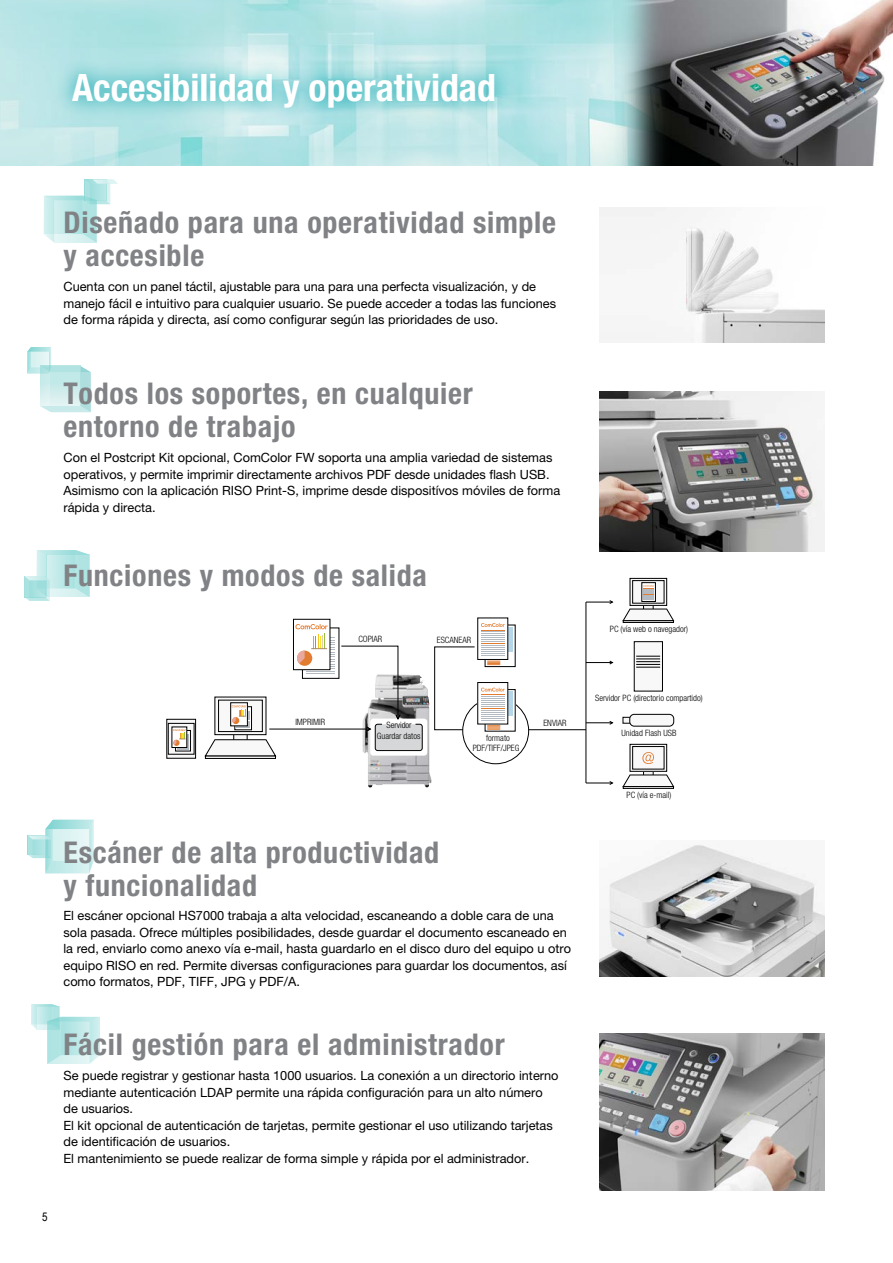
<style>
.page{position:relative;width:893px;height:1263px;background:#fff}
.page>*{position:absolute;margin:0;border:0;box-sizing:border-box;transform-origin:0 0}
.t1{font:700 condensed 37.8px "Helvetica Neue";color:#fff}
.t2{font:700 condensed 30px/33px "Helvetica Neue";letter-spacing:.025em;color:#808285}
.t3{font:12.75px/16.5px "Helvetica Neue";color:#000}
.t4{font:12px "Arial Narrow";color:#000}
.t5{font:300 condensed 8.7px/11.7px "Helvetica Neue";color:#000;text-align:center}
</style>
<div class="page">
<svg style="left:44px;top:179px;width:74px;height:63px"></svg>
<svg style="left:27px;top:347px;width:64px;height:65px"></svg>
<svg style="left:27px;top:352px;width:22px;height:21px"></svg>
<svg style="left:24px;top:550px;width:65px;height:51px"></svg>
<svg style="left:28px;top:819px;width:66px;height:54px"></svg>
<svg style="left:31px;top:1004px;width:69px;height:60px"></svg>
<svg style="left:0;top:0;width:602px;height:166px;background:#b8e4e5"></svg>
<img style="left:602px;top:0;width:291px;height:166px">
<img style="left:47px;top:43px;width:477px;height:94px">
<img style="left:599px;top:1034px;width:226px;height:157px">
<img style="left:599px;top:207px;width:226px;height:135px">
<img style="left:599px;top:392px;width:226px;height:160px">
<img style="left:362px;top:674px;width:69px;height:113px">
<div style="left:623px;top:717px;width:9px;height:6px;border:1px solid #000"></div>
<div style="left:630px;top:714px;width:44px;height:12px;background:#f8f8f9;border-radius:4px"></div>
<div style="left:630px;top:714px;width:44px;height:12px;border:1px solid #000;border-radius:4px"></div>
<div style="left:634px;top:642px;width:28px;height:49px;background:#f8f8f9"></div>
<div style="left:634px;top:641px;width:29px;height:50px;border:1px solid #000"></div>
<svg style="left:636px;top:656px;width:24px;height:12px"></svg>
<svg style="left:645px;top:771px;width:6px;height:3px"></svg>
<div style="left:643px;top:769px;width:10px;height:8px;border:1px solid #000"></div>
<div style="left:630px;top:744px;width:37px;height:27px;background:#686868"></div>
<div style="left:630px;top:744px;width:37px;height:27px;border:1px solid #000"></div>
<div style="left:633px;top:746px;width:31px;height:23px;background:#f8f8f9"></div>
<div style="left:632px;top:746px;width:32px;height:23px;border:1px solid #000"></div>
<div style="left:623px;top:786px;width:51px;height:3px;border:1px solid #000"></div>
<svg style="left:622px;top:774px;width:52px;height:13px"></svg>
<svg style="left:642px;top:752px;width:12px;height:12px"></svg>
<svg style="left:587px;top:660px;width:26px;height:4px"></svg>
<svg style="left:586px;top:781px;width:27px;height:4px"></svg>
<svg style="left:587px;top:721px;width:26px;height:4px"></svg>
<svg style="left:586px;top:600px;width:27px;height:4px"></svg>
<hr style="left:586px;top:602px;width:1px;height:181px;background:#000">
<hr style="left:529px;top:729px;width:57px;height:1px;background:#000">
<svg style="left:218px;top:699px;width:45px;height:34px"></svg>
<div style="left:215px;top:697px;width:51px;height:38px;border:1px solid #000"></div>
<div style="left:219px;top:700px;width:43px;height:31px;background:#f8f8f9"></div>
<div style="left:218px;top:700px;width:45px;height:32px;border:1px solid #000"></div>
<div style="left:205px;top:756px;width:71px;height:3px;border:1px solid #000"></div>
<svg style="left:205px;top:739px;width:71px;height:17px"></svg>
<svg style="left:370px;top:719px;width:57px;height:37px"></svg>
<div style="left:375px;top:724px;width:47px;height:27px;background:#d5d7d8;border:1px solid #000;border-radius:2px"></div>
<hr style="left:269px;top:729px;width:101px;height:1px;background:#000">
<svg style="left:366px;top:727px;width:5px;height:4px"></svg>
<svg style="left:341px;top:646px;width:59px;height:73px"></svg>
<svg style="left:434px;top:646px;width:41px;height:84px"></svg>
<svg style="left:508px;top:651px;width:5px;height:9px"></svg>
<div style="left:485px;top:625px;width:30px;height:42px;border:1px solid #000"></div>
<svg style="left:508px;top:627px;width:5px;height:24px"></svg>
<div style="left:478px;top:618px;width:30px;height:41px;background:#fff"></div>
<svg style="left:505px;top:691px;width:8px;height:34px"></svg>
<svg style="left:508px;top:692px;width:5px;height:24px"></svg>
<div style="left:478px;top:682px;width:30px;height:42px;background:#fff"></div>
<div style="left:235px;top:706px;width:17px;height:24px;border:1px solid #000"></div>
<div style="left:231px;top:703px;width:16px;height:23px;background:#fff"></div>
<div style="left:293px;top:619px;width:37px;height:51px;border:1px solid #000"></div>
<svg style="left:295px;top:624px;width:40px;height:50px"></svg>
<svg style="left:232px;top:705px;width:18px;height:23px"></svg>
<svg style="left:481px;top:623px;width:24px;height:42px"></svg>
<svg style="left:481px;top:688px;width:24px;height:42px"></svg>
<div style="left:643px;top:603px;width:10px;height:9px;border:1px solid #000"></div>
<svg style="left:632px;top:580px;width:33px;height:24px"></svg>
<div style="left:630px;top:578px;width:37px;height:28px;border:1px solid #000"></div>
<div style="left:633px;top:581px;width:31px;height:22px;background:#f8f8f9"></div>
<div style="left:632px;top:580px;width:32px;height:23px;border:1px solid #000"></div>
<div style="left:623px;top:620px;width:51px;height:3px;border:1px solid #000"></div>
<svg style="left:622px;top:609px;width:52px;height:12px"></svg>
<div style="left:642px;top:583px;width:13px;height:18px;background:#fff"></div>
<div style="left:642px;top:582px;width:14px;height:20px;border:1px solid #000"></div>
<svg style="left:643px;top:585px;width:11px;height:15px"></svg>
<svg style="left:169px;top:722px;width:25px;height:33px"></svg>
<div style="left:167px;top:719px;width:29px;height:39px;border:1px solid #000"></div>
<svg style="left:170px;top:725px;width:22px;height:27px"></svg>
<div style="left:168px;top:723px;width:26px;height:31px;border:1px solid #000"></div>
<div style="left:175px;top:730px;width:16px;height:21px;border:1px solid #000"></div>
<svg style="left:173px;top:729px;width:16px;height:21px"></svg>
<img style="left:599px;top:845px;width:226px;height:131px">
<h1 class="t1" style="left:72px;top:64px;width:425px">Accesibilidad y operatividad</h1>
<h2 class="t2" style="left:63px;top:206px;width:494px">Diseñado para una operatividad simple y accesible</h2>
<p class="t3" style="left:63px;top:278px;width:494px">Cuenta con un panel táctil, ajustable para una para una perfecta visualización, y de manejo fácil e intuitivo para cualquier usuario. Se puede acceder a todas las funciones de forma rápida y directa, así como configurar según las prioridades de uso.</p>
<h2 class="t2" style="left:63px;top:377px;width:411px">Todos los soportes, en cualquier entorno de trabajo</h2>
<p class="t3" style="left:63px;top:449px;width:498px">Con el Postcript Kit opcional, ComColor FW soporta una amplia variedad de sistemas operativos, y permite imprimir directamente archivos PDF desde unidades flash USB.<br>Asimismo con la aplicación RISO Print-S, imprime desde dispositívos móviles de forma rápida y directa.</p>
<h2 class="t2" style="left:63px;top:559px;width:365px">Funciones y modos de salida</h2>
<p class="t5" style="left:358px;top:633px;width:25px">COPIAR</p>
<p class="t5" style="left:437px;top:634px;width:36px">ESCANEAR</p>
<p class="t5" style="left:295px;top:716px;width:31px">IMPRIMIR</p>
<p class="t5" style="left:377px;top:719px;width:45px">Servidor<br>Guardar datos</p>
<p class="t5" style="left:543px;top:717px;width:24px">ENVIAR</p>
<p class="t5" style="left:473px;top:742px;width:48px">PDF/TIFF/JPEG</p>
<p class="t5" style="left:486px;top:732px;width:25px">formato</p>
<h2 class="t2" style="left:63px;top:835px;width:377px">Escáner de alta productividad y funcionalidad</h2>
<p class="t3" style="left:63px;top:907px;width:509px">El escáner opcional HS7000 trabaja a alta velocidad, escaneando a doble cara de una sola pasada. Ofrece múltiples posibilidades, desde guardar el documento escaneado en la red, enviarlo como anexo vía e-mail, hasta guardarlo en el disco duro del equipo u otro equipo RISO en red. Permite diversas configuraciones para guardar los documentos, así como formatos, PDF, TIFF, JPG y PDF/A.</p>
<h2 class="t2" style="left:63px;top:1028px;width:443px">Fácil gestión para el administrador</h2>
<p class="t3" style="left:63px;top:1067px;width:496px">Se puede registrar y gestionar hasta 1000 usuarios. La conexión a un directorio interno mediante autenticación LDAP permite una rápida configuración para un alto número de usuarios.<br>El kit opcional de autenticación de tarjetas, permite gestionar el uso utilizando tarjetas de identificación de usuarios.<br>El mantenimiento se puede realizar de forma simple y rápida por el administrador.</p>
<p class="t4" style="left:42px;top:1208px;width:7px">5</p>
<p class="t5" style="left:610px;top:623px;width:80px">PC (vía web o navegador)</p>
<p class="t5" style="left:595px;top:692px;width:109px">Servidor PC (directorio compartido)</p>
<p class="t5" style="left:622px;top:727px;width:56px">Unidad Flash USB</p>
<p class="t5" style="left:626px;top:789px;width:46px">PC (vía e-mail)</p>
</div>
